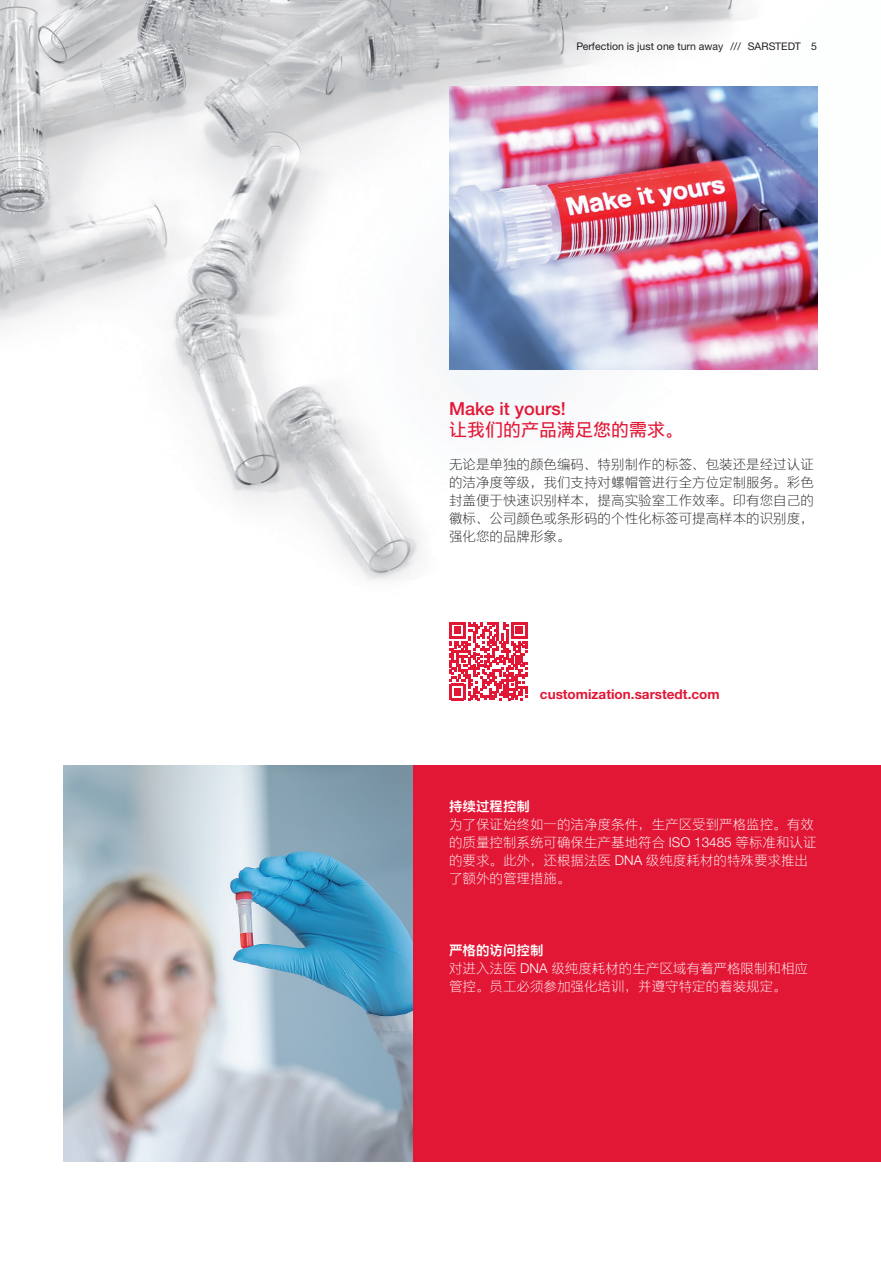
<style>
.page{position:relative;width:881px;height:1263px;background:#fff}
.page>*{position:absolute;margin:0;border:0;box-sizing:border-box;transform-origin:0 0}
.t1{font:18px/21px "M Ying Hei PRC W5";color:#e21736}
.t2{font:13.5px/18px "M Ying Hei PRC W3";color:#fff}
.t3{font:13.5px/18px "M Ying Hei PRC W3";color:#231f20;text-align:justify}
.t4{font:13.5px "M Ying Hei PRC W7";color:#e21736}
.t5{font:13.5px "M Ying Hei PRC W7";color:#fff}
.t6{font:10.5px "M Ying Hei PRC W4";color:#231f20}
</style>
<div class="page">
<img style="left:1px;top:0;width:817px;height:631px">
<img style="left:0;top:0;width:1px;height:327px">
<div style="left:413px;top:766px;width:467px;height:396px;background:#e21736"></div>
<img style="left:64px;top:766px;width:349px;height:396px">
<img style="left:449px;top:86px;width:367px;height:284px">
<svg style="left:449px;top:622px;width:78px;height:78px"></svg>
<p class="t6" style="left:576px;top:40px;width:242px">Perfection is just one turn away /// SARSTEDT 5</p>
<h1 class="t1" style="left:449px;top:398px;width:235px">Make it yours!<br>让我们的产品满足您的需求。</h1>
<p class="t3" style="left:449px;top:455px;width:366px">无论是单独的颜色编码、特别制作的标签、包装还是经过认证的洁净度等级，我们支持对螺帽管进行全方位定制服务。彩色封盖便于快速识别样本，提高实验室工作效率。印有您自己的徽标、公司颜色或条形码的个性化标签可提高样本的识别度，强化您的品牌形象。</p>
<p class="t4" style="left:539px;top:686px;width:181px">customization.sarstedt.com</p>
<p class="t5" style="left:449px;top:798px;width:82px">持续过程控制</p>
<p class="t2" style="left:449px;top:815px;width:369px">为了保证始终如一的洁净度条件，生产区受到严格监控。有效的质量控制系统可确保生产基地符合 ISO 13485 等标准和认证的要求。此外，还根据法医 DNA 级纯度耗材的特殊要求推出了额外的管理措施。</p>
<p class="t5" style="left:449px;top:942px;width:96px">严格的访问控制</p>
<p class="t2" style="left:449px;top:959px;width:360px">对进入法医 DNA 级纯度耗材的生产区域有着严格限制和相应管控。员工必须参加强化培训，并遵守特定的着装规定。</p>
</div>
